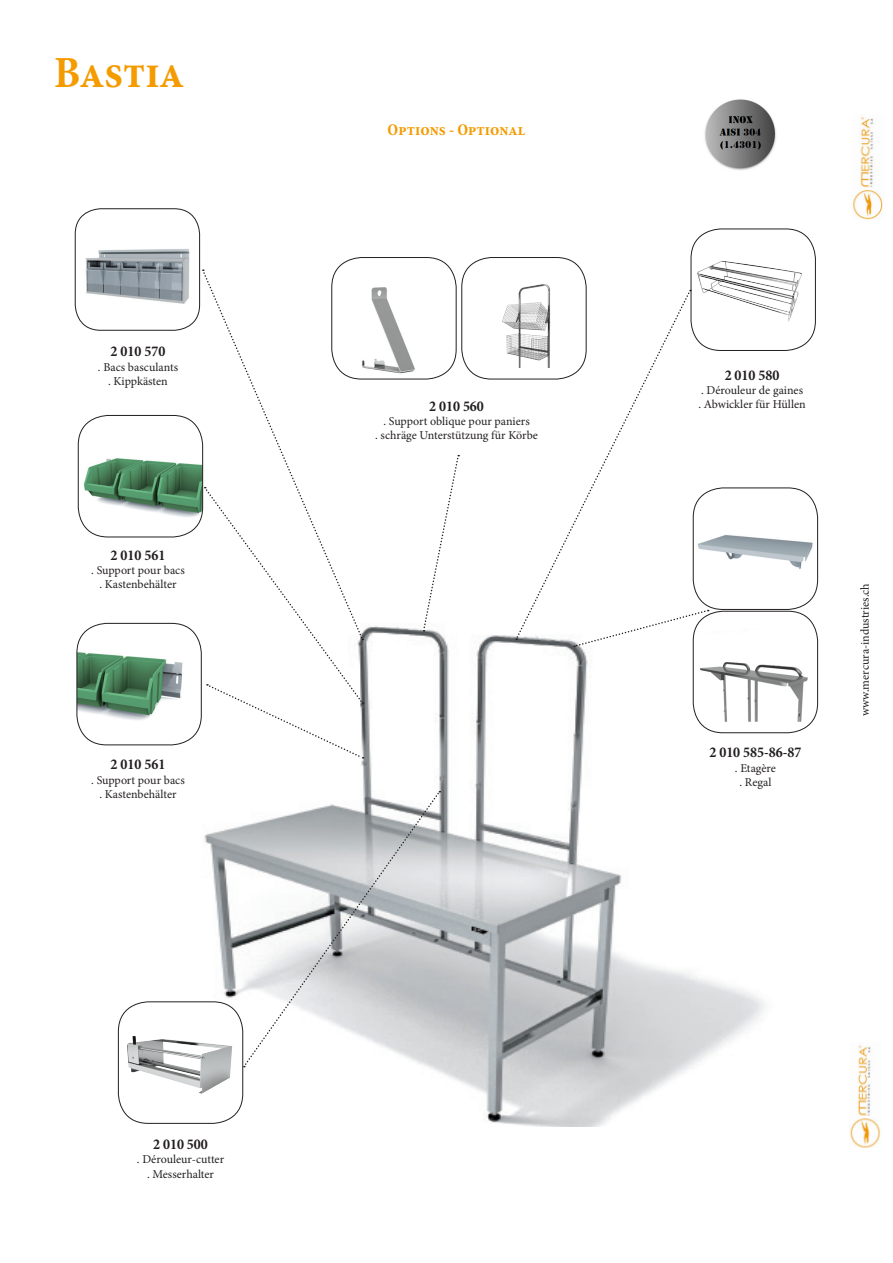
<style>
.page{position:relative;width:893px;height:1263px;background:#fff}
.page>*{position:absolute;margin:0;border:0;box-sizing:border-box;transform-origin:0 0}
.t1{font:700 condensed 45px "Minion Pro";letter-spacing:-.015em;color:#f49b00}
.t2{font:700 condensed 16.5px "Minion Pro";color:#f49b00}
.t3{font:700 condensed 15px "Minion Pro";color:#231f20}
.t4{font:12px "Minion Pro";color:#231f20}
</style>
<div class="page">
<img style="left:94px;top:604px;width:705px;height:523px">
<img style="left:850px;top:1045px;width:31px;height:103px">
<img style="left:853px;top:117px;width:30px;height:103px">
<img style="left:77px;top:623px;width:113px;height:110px">
<div style="left:77px;top:623px;width:125px;height:122px;border:1px solid #231f20;border-radius:30px"></div>
<img style="left:80px;top:423px;width:122px;height:104px">
<div style="left:78px;top:415px;width:125px;height:122px;border:1px solid #231f20;border-radius:30px"></div>
<img style="left:693px;top:628px;width:125px;height:94px">
<div style="left:693px;top:611px;width:125px;height:122px;border:1px solid #231f20;border-radius:30px"></div>
<img style="left:75px;top:209px;width:125px;height:121px">
<div style="left:75px;top:208px;width:125px;height:123px;border:1px solid #231f20;border-radius:26px"></div>
<img style="left:704px;top:99px;width:72px;height:71px">
<img style="left:364px;top:275px;width:92px;height:104px">
<div style="left:331px;top:257px;width:125px;height:122px;border:1px solid #231f20;border-radius:30px"></div>
<img style="left:118px;top:1002px;width:125px;height:121px">
<div style="left:118px;top:1001px;width:125px;height:123px;border:1px solid #231f20;border-radius:30px"></div>
<img style="left:693px;top:505px;width:125px;height:87px">
<div style="left:693px;top:487px;width:125px;height:123px;border:1px solid #231f20;border-radius:30px"></div>
<img style="left:691px;top:243px;width:124px;height:93px">
<div style="left:691px;top:229px;width:125px;height:122px;border:1px solid #231f20;border-radius:30px"></div>
<img style="left:462px;top:275px;width:124px;height:93px">
<div style="left:461px;top:257px;width:125px;height:122px;border:1px solid #231f20;border-radius:30px"></div>
<svg style="left:202px;top:271px;width:162px;height:369px"></svg>
<svg style="left:204px;top:487px;width:160px;height:272px"></svg>
<svg style="left:244px;top:791px;width:197px;height:275px"></svg>
<svg style="left:422px;top:455px;width:37px;height:177px"></svg>
<svg style="left:515px;top:291px;width:176px;height:349px"></svg>
<svg style="left:574px;top:609px;width:135px;height:39px"></svg>
<p class="t1" style="left:54px;top:41px;width:132px">Bastia</p>
<p class="t3" style="left:111px;top:341px;width:56px">2 010 570</p>
<p class="t4" style="left:98px;top:359px;width:82px">. Bacs basculants</p>
<p class="t4" style="left:108px;top:373px;width:61px">. Kippkästen</p>
<p class="t3" style="left:111px;top:544px;width:56px">2 010 561</p>
<p class="t4" style="left:91px;top:562px;width:95px">. Support pour bacs</p>
<p class="t4" style="left:99px;top:576px;width:79px">. Kastenbehälter</p>
<p class="t3" style="left:111px;top:754px;width:56px">2 010 561</p>
<p class="t4" style="left:91px;top:772px;width:95px">. Support pour bacs</p>
<p class="t4" style="left:99px;top:786px;width:79px">. Kastenbehälter</p>
<p class="t3" style="left:153px;top:1134px;width:56px">2 010 500</p>
<p class="t4" style="left:137px;top:1151px;width:89px">. Dérouleur-cutter</p>
<p class="t4" style="left:147px;top:1166px;width:69px">. Messerhalter</p>
<p class="t2" style="left:388px;top:118px;width:139px">Options - Optional</p>
<p class="t3" style="left:429px;top:395px;width:56px">2 010 560</p>
<p class="t4" style="left:383px;top:413px;width:148px">. Support oblique pour paniers</p>
<p class="t4" style="left:375px;top:428px;width:164px">. schräge Unterstützung für Körbe</p>
<p class="t3" style="left:725px;top:364px;width:56px">2 010 580</p>
<p class="t4" style="left:701px;top:382px;width:104px">. Dérouleur de gaines</p>
<p class="t4" style="left:698px;top:396px;width:109px">. Abwickler für Hüllen</p>
<p class="t3" style="left:709px;top:742px;width:94px">2 010 585-86-87</p>
<p class="t4" style="left:735px;top:760px;width:42px">. Etagère</p>
<p class="t4" style="left:739px;top:774px;width:34px">. Regal</p>
<p class="t4" style="left:857px;top:716px;width:135px;rotate:-90deg">www.mercura-industries.ch</p>
</div>
